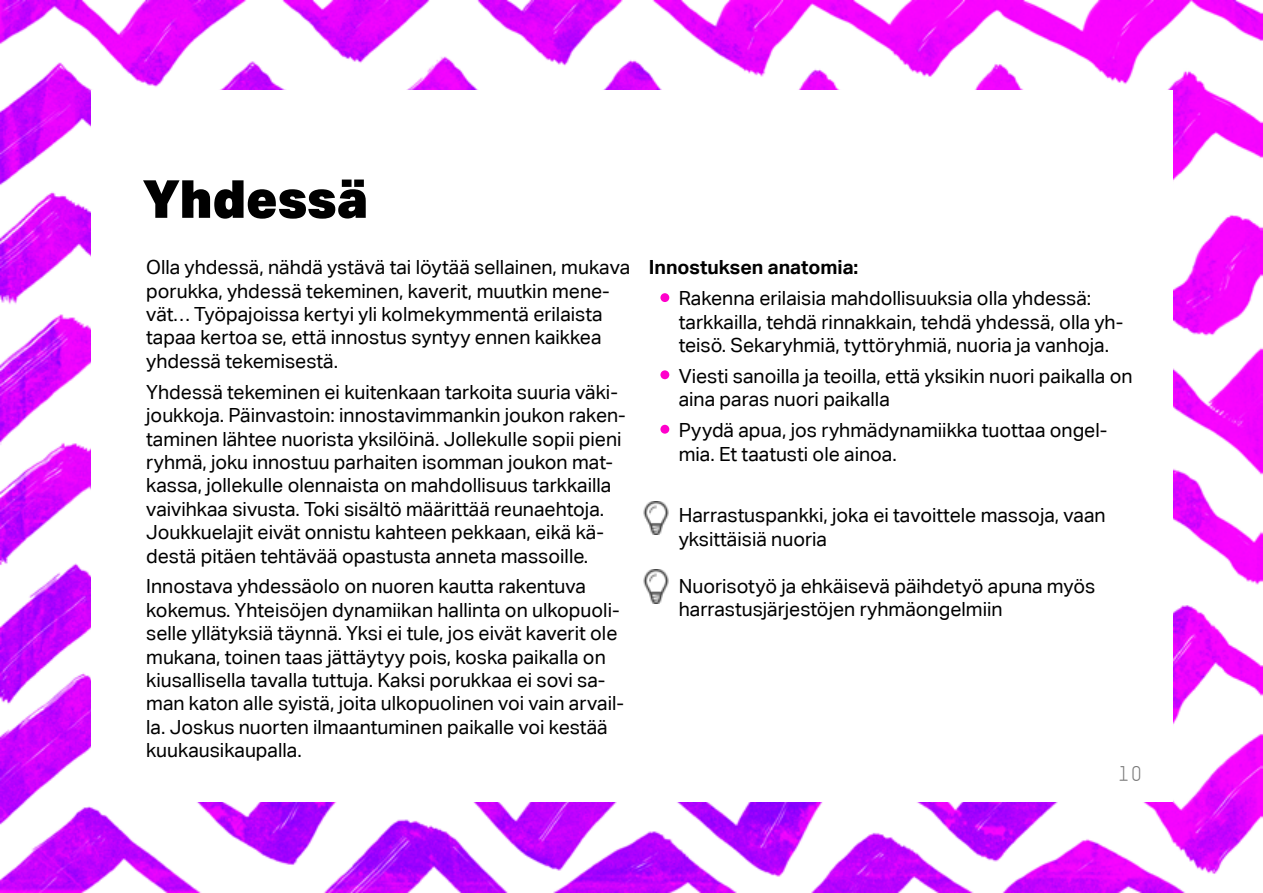
<style>
.page{position:relative;width:1263px;height:893px;background:#fff}
.page>*{position:absolute;margin:0;border:0;box-sizing:border-box;transform-origin:0 0}
.t1{font:900 52.5px "Aktiv Grotesk";color:#000}
.t2{font:21px "TSTAR Mono Round";color:#757575}
.t3{font:19.5px/23.4px "Aktiv Grotesk";color:#000}
.t4{font:700 19.5px "Aktiv Grotesk";color:#000}
</style>
<div class="page">
<img style="left:0;top:0;width:1263px;height:893px">
<div style="left:91px;top:91px;width:1081px;height:711px;background:#fff"></div>
<img style="left:643px;top:501px;width:26px;height:34px">
<div style="left:660px;top:425px;width:9px;height:9px;background:#ff00cb;border-radius:50%"></div>
<div style="left:660px;top:293px;width:9px;height:9px;background:#ff00cb;border-radius:50%"></div>
<div style="left:660px;top:370px;width:9px;height:9px;background:#ff00cb;border-radius:50%"></div>
<img style="left:643px;top:570px;width:26px;height:33px">
<h1 class="t1" style="left:142px;top:165px;width:227px">Yhdessä</h1>
<p class="t3" style="left:146px;top:255px;width:486px">Olla yhdessä, nähdä ystävä tai löytää sellainen, mukava porukka, yhdessä tekeminen, kaverit, muutkin mene&shy;vät… Työpajoissa kertyi yli kolmekymmentä erilaista tapaa kertoa se, että innostus syntyy ennen kaikkea yhdessä tekemisestä.</p>
<p class="t3" style="left:146px;top:380px;width:481px">Yhdessä tekeminen ei kuitenkaan tarkoita suuria väki&shy;joukkoja. Päinvastoin: innostavimmankin joukon raken&shy;taminen lähtee nuorista yksilöinä. Jollekulle sopii pieni ryhmä, joku innostuu parhaiten isomman joukon mat&shy;kassa, jollekulle olennaista on mahdollisuus tarkkailla vaivihkaa sivusta. Toki sisältö määrittää reunaehtoja.<br>Joukkuelajit eivät onnistu kahteen pekkaan, eikä kä&shy;destä pitäen tehtävää opastusta anneta massoille.</p>
<p class="t3" style="left:146px;top:575px;width:479px">Innostava yhdessäolo on nuoren kautta rakentuva kokemus. Yhteisöjen dynamiikan hallinta on ulkopuoli&shy;selle yllätyksiä täynnä. Yksi ei tule, jos eivät kaverit ole mukana, toinen taas jättäytyy pois, koska paikalla on kiusallisella tavalla tuttuja. Kaksi porukkaa ei sovi sa&shy;man katon alle syistä, joita ulkopuolinen voi vain arvail&shy;la. Joskus nuorten ilmaantuminen paikalle voi kestää kuukausikaupalla.</p>
<p class="t4" style="left:649px;top:255px;width:211px">Innostuksen anatomia:</p>
<p class="t3" style="left:679px;top:286px;width:446px">Rakenna erilaisia mahdollisuuksia olla yhdessä: tarkkailla, tehdä rinnakkain, tehdä yhdessä, olla yh&shy;teisö. Sekaryhmiä, tyttöryhmiä, nuoria ja vanhoja.</p>
<p class="t3" style="left:679px;top:364px;width:455px">Viesti sanoilla ja teoilla, että yksikin nuori paikalla on aina paras nuori paikalla</p>
<p class="t3" style="left:679px;top:418px;width:430px">Pyydä apua, jos ryhmädynamiikka tuottaa ongel&shy;mia. Et taatusti ole ainoa.</p>
<p class="t3" style="left:679px;top:504px;width:428px">Harrastuspankki, joka ei tavoittele massoja, vaan yksittäisiä nuoria</p>
<p class="t3" style="left:679px;top:574px;width:418px">Nuorisotyö ja ehkäisevä päihdetyö apuna myös harrastusjärjestöjen ryhmäongelmiin</p>
<p class="t2" style="left:1117px;top:761px;width:27px">10</p>
</div>
